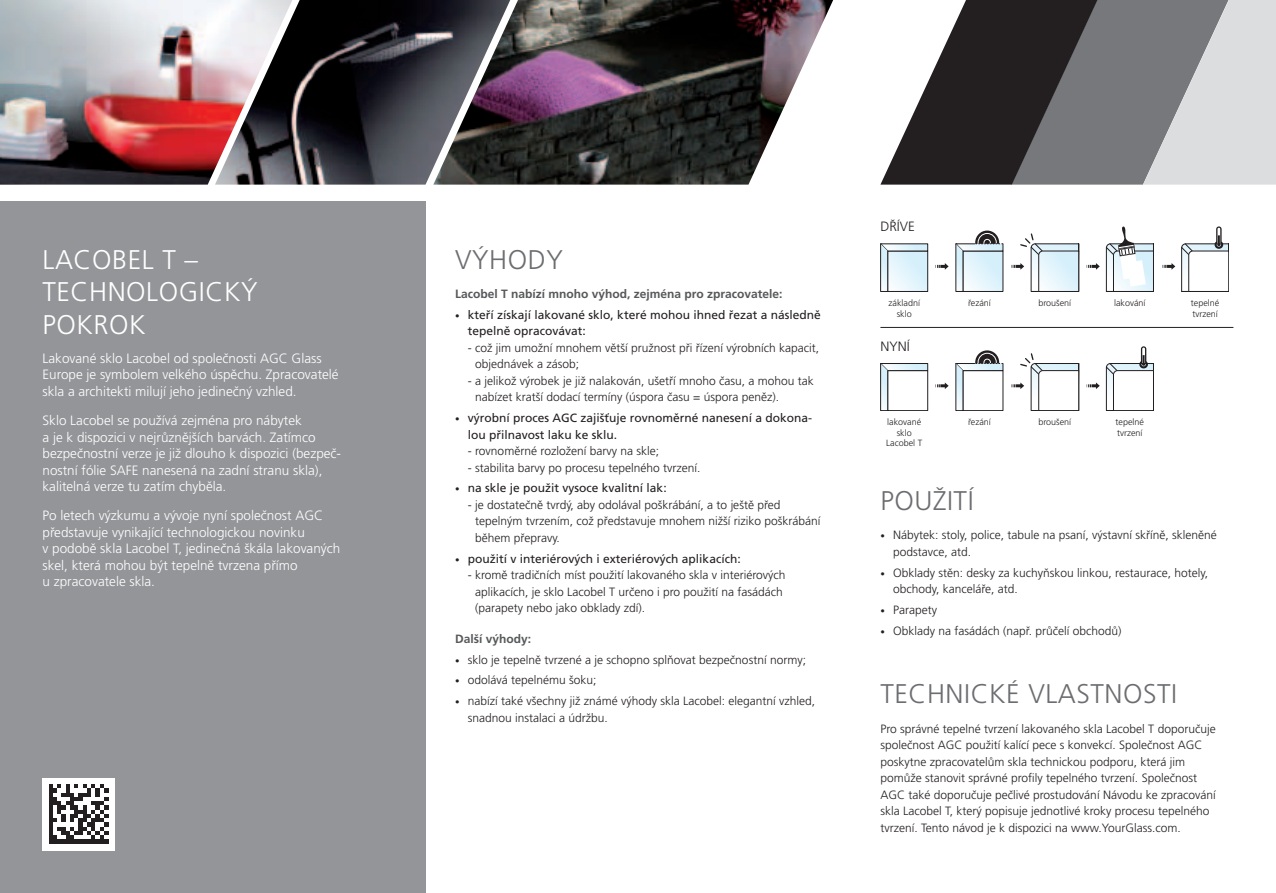
<style>
.page{position:relative;width:1276px;height:893px;background:#fff}
.page>*{position:absolute;margin:0;border:0;box-sizing:border-box;transform-origin:0 0}
.t1{font:300 27px "Frutiger CE";letter-spacing:.02em;color:#6c6d70}
.t2{font:300 27px/32.4px "Frutiger CE";letter-spacing:.02em;color:#fff}
.t3{font:300 13.5px/16.5px "Frutiger CE";color:#fff}
.t4{font:300 13.5px "Frutiger CE";color:#231f20}
.t5{font:300 12px/16.5px "Frutiger CE";color:#231f20}
.t6{font:12px/16.5px "Frutiger CE";color:#231f20}
.t7{font:700 12px "Frutiger CE";color:#57585a}
.t8{font:300 9px/10.5px "Frutiger CE";color:#231f20;text-align:center}
.s1{font-weight:300;font-size:9px}
.s2{font-size:9px}
</style>
<div class="page">
<div style="left:0;top:202px;width:425px;height:691px;background:#939598"></div>
<svg style="left:880px;top:0;width:396px;height:185px;background:#818183"></svg>
<img style="left:510px;top:0;width:323px;height:185px">
<img style="left:292px;top:0;width:218px;height:185px">
<img style="left:0;top:0;width:292px;height:185px">
<div style="left:43px;top:778px;width:72px;height:72px;background:#fff"></div>
<svg style="left:49px;top:784px;width:59px;height:60px"></svg>
<svg style="left:975px;top:231px;width:24px;height:24px"></svg>
<svg style="left:978px;top:233px;width:18px;height:19px"></svg>
<div style="left:978px;top:233px;width:18px;height:19px;border:1px solid #fff;border-radius:50%"></div>
<div style="left:984px;top:239px;width:6px;height:7px;background:#231f20;border-radius:50%"></div>
<div style="left:983px;top:239px;width:7px;height:7px;border:1px solid #fff;border-radius:50%"></div>
<svg style="left:880px;top:243px;width:48px;height:49px;background:#cadae1"></svg>
<svg style="left:1106px;top:226px;width:47px;height:66px"></svg>
<svg style="left:935px;top:263px;width:13px;height:7px"></svg>
<svg style="left:1086px;top:263px;width:13px;height:7px"></svg>
<svg style="left:1162px;top:263px;width:13px;height:7px"></svg>
<svg style="left:1181px;top:226px;width:48px;height:66px"></svg>
<svg style="left:955px;top:243px;width:48px;height:49px;background:#ccdbe2"></svg>
<svg style="left:1011px;top:233px;width:68px;height:59px"></svg>
<svg style="left:975px;top:350px;width:24px;height:24px"></svg>
<svg style="left:978px;top:353px;width:18px;height:18px"></svg>
<div style="left:978px;top:353px;width:18px;height:19px;border:1px solid #fff;border-radius:50%"></div>
<div style="left:984px;top:359px;width:6px;height:7px;background:#231f20;border-radius:50%"></div>
<div style="left:983px;top:359px;width:7px;height:7px;border:1px solid #fff;border-radius:50%"></div>
<svg style="left:955px;top:363px;width:48px;height:48px"></svg>
<svg style="left:880px;top:363px;width:48px;height:48px"></svg>
<svg style="left:935px;top:382px;width:13px;height:7px"></svg>
<svg style="left:1011px;top:353px;width:68px;height:58px"></svg>
<svg style="left:1086px;top:382px;width:13px;height:7px"></svg>
<svg style="left:1106px;top:346px;width:47px;height:65px"></svg>
<hr style="left:880px;top:327px;width:353px;height:1px;background:#231f20">
<h1 class="t2" style="left:43px;top:243px;width:216px">LACOBEL T –<br>TECHNOLOGICKÝ<br>POKROK</h1>
<p class="t3" style="left:43px;top:350px;width:298px">Lakované sklo Lacobel od společnosti AGC Glass<br>Europe je symbolem velkého úspěchu. Zpracovatelé skla a architekti milují jeho jedinečný vzhled.</p>
<p class="t3" style="left:43px;top:412px;width:300px">Sklo Lacobel se používá zejména pro nábytek<br>a je k dispozici v nejrůznějších barvách. Zatímco bezpečnostní verze je již dlouho k dispozici (bezpeč&shy;nostní fólie SAFE nanesená na zadní stranu skla), kalitelná verze tu zatím chyběla.</p>
<p class="t3" style="left:43px;top:507px;width:299px">Po letech výzkumu a vývoje nyní společnost AGC představuje vynikající technologickou novinku<br>v podobě skla Lacobel T, jedinečná škála lakovaných skel, která mohou být tepelně tvrzena přímo<br>u zpracovatele skla.</p>
<h1 class="t1" style="left:455px;top:244px;width:109px">VÝHODY</h1>
<p class="t7" style="left:455px;top:287px;width:329px">Lacobel T nabízí mnoho výhod, zejména pro zpracovatele:</p>
<p class="t6" style="left:468px;top:306px;width:354px;text-indent:-13px"><span class="s1">•</span> kteří získají lakované sklo, které mohou ihned řezat a následně tepelně opracovávat:</p>
<p class="t5" style="left:475px;top:339px;width:345px;text-indent:-7px">- což jim umožní mnohem větší pružnost při řízení výrobních kapacit, objednávek a zásob;</p>
<p class="t5" style="left:475px;top:372px;width:340px;text-indent:-7px">- a jelikož výrobek je již nalakován, ušetří mnoho času, a mohou tak nabízet kratší dodací termíny (úspora času = úspora peněz).</p>
<p class="t6" style="left:468px;top:410px;width:346px;text-indent:-13px"><span class="s1">•</span> výrobní proces AGC zajišťuje rovnoměrné nanesení a dokona&shy;lou přilnavost laku ke sklu.</p>
<p class="t5" style="left:468px;top:443px;width:193px">- rovnoměrné rozložení barvy na skle;</p>
<p class="t5" style="left:468px;top:459px;width:234px">- stabilita barvy po procesu tepelného tvrzení.</p>
<p class="t6" style="left:455px;top:480px;width:213px"><span class="s1">•</span> na skle je použit vysoce kvalitní lak:</p>
<p class="t5" style="left:475px;top:496px;width:347px;text-indent:-7px">- je dostatečně tvrdý, aby odolával poškrábání, a to ještě před tepelným tvrzením, což představuje mnohem nižší riziko poškrábání během přepravy.</p>
<p class="t6" style="left:455px;top:550px;width:287px"><span class="s1">•</span> použití v interiérových i exteriérových aplikacích:</p>
<p class="t5" style="left:475px;top:567px;width:312px;text-indent:-7px">- kromě tradičních míst použití lakovaného skla v interiérových aplikacích, je sklo Lacobel T určeno i pro použití na fasádách (parapety nebo jako obklady zdí).</p>
<p class="t7" style="left:455px;top:632px;width:78px">Další výhody:</p>
<p class="t5" style="left:455px;top:651px;width:352px"><span class="s2">•</span> sklo je tepelně tvrzené a je schopno splňovat bezpečnostní normy;</p>
<p class="t5" style="left:455px;top:672px;width:143px"><span class="s2">•</span> odolává tepelnému šoku;</p>
<p class="t5" style="left:468px;top:693px;width:349px;text-indent:-13px"><span class="s2">•</span> nabízí také všechny již známé výhody skla Lacobel: elegantní vzhled, snadnou instalaci a údržbu.</p>
<p class="t4" style="left:880px;top:219px;width:36px">DŘÍVE</p>
<p class="t8" style="left:888px;top:298px;width:33px">základní sklo</p>
<p class="t4" style="left:880px;top:338px;width:31px">NYNÍ</p>
<p class="t8" style="left:886px;top:417px;width:37px">lakované sklo<br>Lacobel T</p>
<p class="t8" style="left:968px;top:298px;width:24px">řezání</p>
<p class="t8" style="left:968px;top:417px;width:24px">řezání</p>
<p class="t8" style="left:1038px;top:298px;width:34px">broušení</p>
<p class="t8" style="left:1114px;top:298px;width:33px">lakování</p>
<p class="t8" style="left:1038px;top:417px;width:34px">broušení</p>
<p class="t8" style="left:1115px;top:417px;width:30px;text-align:left">tepelné tvrzení</p>
<p class="t8" style="left:1191px;top:298px;width:30px;text-align:left">tepelné tvrzení</p>
<h1 class="t1" style="left:880px;top:485px;width:95px">POUŽITÍ</h1>
<p class="t5" style="left:893px;top:527px;width:325px;text-indent:-13px"><span class="s2">•</span> Nábytek: stoly, police, tabule na psaní, výstavní skříně, skleněné podstavce, atd.</p>
<p class="t5" style="left:893px;top:564px;width:316px;text-indent:-13px"><span class="s2">•</span> Obklady stěn: desky za kuchyňskou linkou, restaurace, hotely, obchody, kanceláře, atd.</p>
<p class="t5" style="left:880px;top:601px;width:58px"><span class="s2">•</span> Parapety</p>
<p class="t5" style="left:880px;top:622px;width:243px"><span class="s2">•</span> Obklady na fasádách (např. průčelí obchodů)</p>
<h1 class="t1" style="left:880px;top:678px;width:298px">TECHNICKÉ VLASTNOSTI</h1>
<p class="t5" style="left:880px;top:720px;width:337px">Pro správné tepelné tvrzení lakovaného skla Lacobel T doporučuje společnost AGC použití kalící pece s konvekcí. Společnost AGC poskytne zpracovatelům skla technickou podporu, která jim pomůže stanovit správné profily tepelného tvrzení. Společnost AGC také doporučuje pečlivé prostudování Návodu ke zpracování skla Lacobel T, který popisuje jednotlivé kroky procesu tepelného tvrzení. Tento návod je k dispozici na www.YourGlass.com.</p>
</div>
